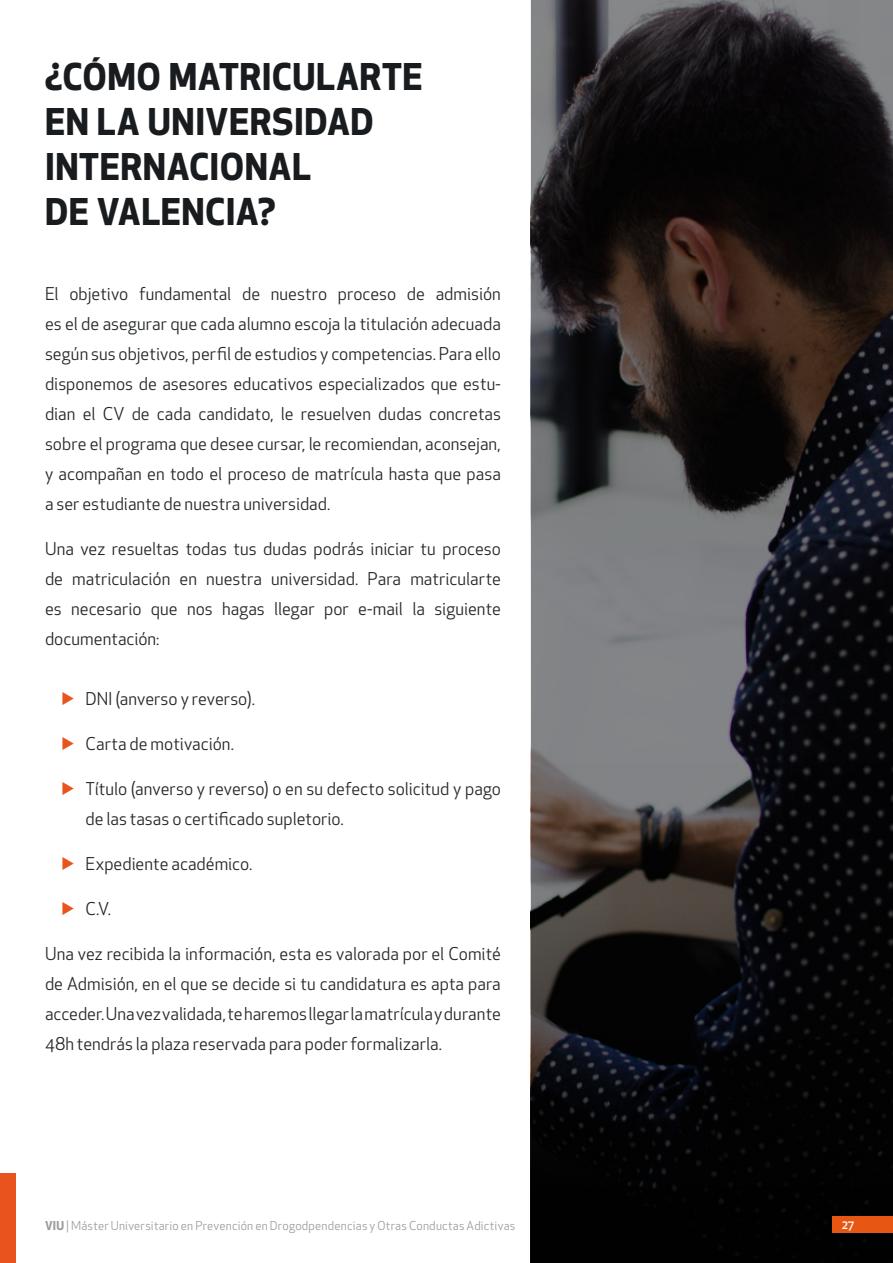
<style>
.page{position:relative;width:893px;height:1263px;background:#fff}
.page>*{position:absolute;margin:0;border:0;box-sizing:border-box;transform-origin:0 0}
.t1{font:700 36px/45px "Apex New";letter-spacing:.015em;color:#191c1f}
.t2{font:17.25px/30px "Apex New";color:#24272a;text-align:justify}
.t3{font:12px "Apex New";letter-spacing:.02em;color:#9d9d9c}
.t4{font:500 12px "Apex New";color:#fff}
.s1{color:#e9531d}
.s2{font-weight:700}
</style>
<div class="page">
<svg style="left:531px;top:0;width:362px;height:763px;background:#353234"></svg>
<svg style="left:531px;top:763px;width:362px;height:500px;background:#151314"></svg>
<div style="left:0;top:1173px;width:15px;height:90px;background:#e9531d"></div>
<div style="left:833px;top:1217px;width:60px;height:16px;background:#e75713"></div>
<h1 class="t1" style="left:45px;top:53px;width:379px">¿CÓMO MATRICULARTE<br>EN LA UNIVERSIDAD<br>INTERNACIONAL<br>DE VALENCIA?</h1>
<p class="t2" style="left:45px;top:279px;width:457px">El objetivo fundamental de nuestro proceso de admisión es el de asegurar que cada alumno escoja la titulación adecuada según sus objetivos, perfil de estudios y competencias. Para ello disponemos de asesores educativos especializados que estu&shy;dian el CV de cada candidato, le resuelven dudas concretas sobre el programa que desee cursar, le recomiendan, aconsejan, y acompañan en todo el proceso de matrícula hasta que pasa a ser estudiante de nuestra universidad.</p>
<p class="t2" style="left:45px;top:534px;width:457px">Una vez resueltas todas tus dudas podrás iniciar tu proceso de matriculación en nuestra universidad. Para matricularte es necesario que nos hagas llegar por e-mail la siguiente documentación:</p>
<p class="t2" style="left:62px;top:684px;width:195px"><span class="s1">▶</span> DNI (anverso y reverso).</p>
<p class="t2" style="left:62px;top:729px;width:174px"><span class="s1">▶</span> Carta de motivación.</p>
<p class="t2" style="left:86px;top:774px;width:417px;text-indent:-24px"><span class="s1">▶</span> Título (anverso y reverso) o en su defecto solicitud y pago de las tasas o certificado supletorio.</p>
<p class="t2" style="left:62px;top:849px;width:192px"><span class="s1">▶</span> Expediente académico.</p>
<p class="t2" style="left:62px;top:894px;width:51px"><span class="s1">▶</span> C.V.</p>
<p class="t2" style="left:45px;top:939px;width:457px">Una vez recibida la información, esta es valorada por el Comité de Admisión, en el que se decide si tu candidatura es apta para acceder. Una vez validada, te haremos llegar la matrícula y durante 48h tendrás la plaza reservada para poder formalizarla.</p>
<p class="t3" style="left:45px;top:1218px;width:472px"><span class="s2">VIU</span> | Máster Universitario en Prevención en Drogodpendencias y Otras Conductas Adictivas</p>
<p class="t4" style="left:842px;top:1216px;width:14px">27</p>
</div>
